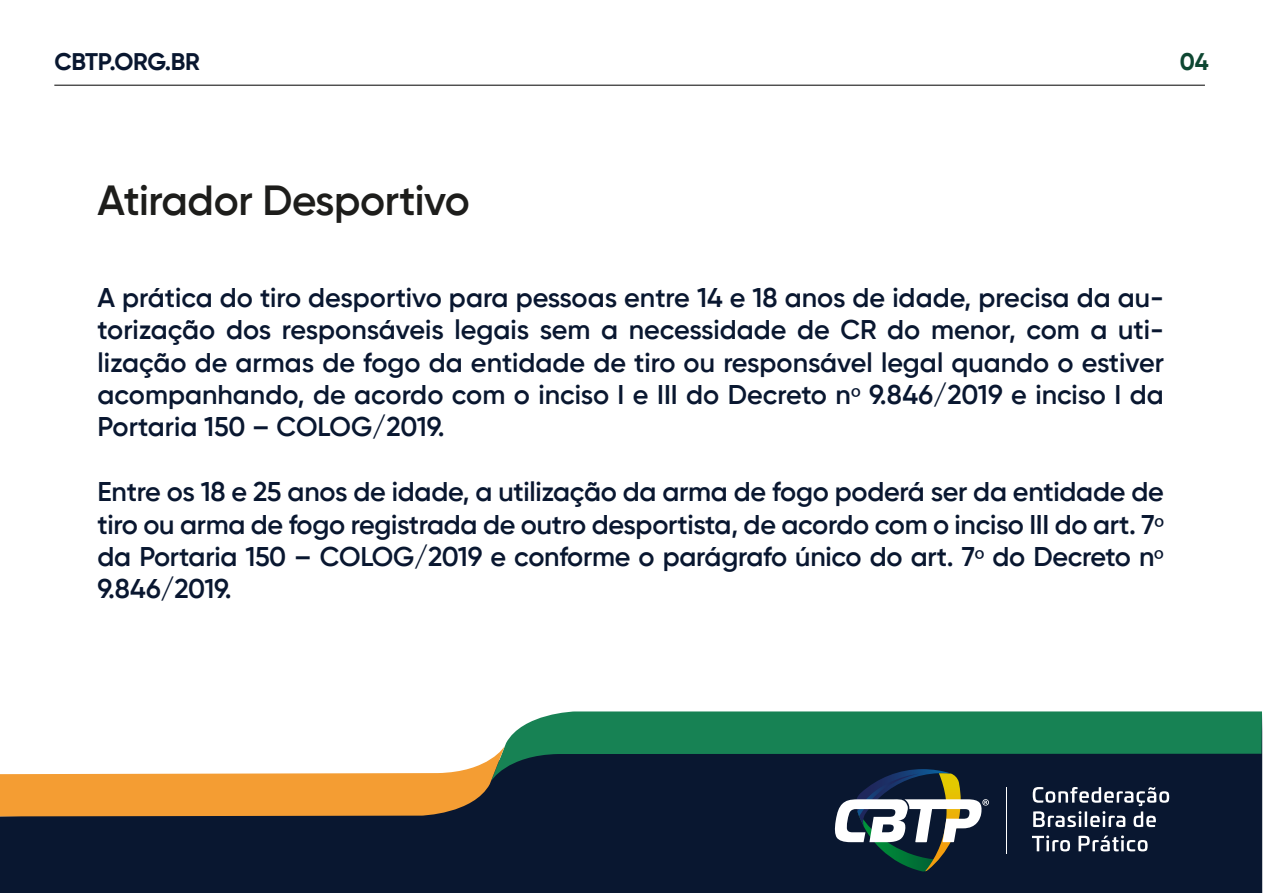
<style>
.page{position:relative;width:1263px;height:893px;background:#fff}
.page>*{position:absolute;margin:0;border:0;box-sizing:border-box;transform-origin:0 0}
.t1{font:600 42px "Gilroy";letter-spacing:-.01em;color:#1d1d1b}
.t2{font:600 27px/32.4px "Gilroy";letter-spacing:-.01em;color:#091730;text-align:justify}
.t3{font:700 24px "Gilroy";letter-spacing:-.015em;color:#091730}
.t4{font:700 24px "Gilroy";color:#0e4732}
.s1{font-family:"Myriad Pro";font-weight:400}
</style>
<div class="page">
<hr style="left:54px;top:85px;width:1151px;height:1px;background:#000">
<div style="left:0;top:781px;width:1262px;height:112px;background:#091730"></div>
<svg style="left:505px;top:711px;width:757px;height:70px;background:#165d4a"></svg>
<svg style="left:0;top:746px;width:505px;height:70px"></svg>
<svg style="left:834px;top:769px;width:155px;height:102px"></svg>
<hr style="left:1006px;top:787px;width:1px;height:66px;background:#fff">
<svg style="left:1033px;top:787px;width:136px;height:40px"></svg>
<svg style="left:1032px;top:835px;width:38px;height:16px"></svg>
<svg style="left:1078px;top:835px;width:69px;height:16px"></svg>
<p class="t3" style="left:54px;top:47px;width:147px">CBTP.ORG.BR</p>
<p class="t4" style="left:1180px;top:47px;width:30px">04</p>
<h1 class="t1" style="left:98px;top:174px;width:374px">Atirador Desportivo</h1>
<p class="t2" style="left:98px;top:281px;width:1068px">A prática do tiro desportivo para pessoas entre 14 e 18 anos de idade, precisa da au&shy;torização dos responsáveis legais sem a necessidade de CR do menor, com a uti&shy;lização de armas de fogo da entidade de tiro ou responsável legal quando o estiver acompanhando, de acordo com o inciso I e III do Decreto n<span class="s1">º</span> 9.846/2019 e inciso I da Portaria 150 – COLOG/2019.</p>
<p class="t2" style="left:98px;top:475px;width:1068px">Entre os 18 e 25 anos de idade, a utilização da arma de fogo poderá ser da entidade de tiro ou arma de fogo registrada de outro desportista, de acordo com o inciso III do art. 7<span class="s1">º </span>da Portaria 150 – COLOG/2019 e conforme o parágrafo único do art. 7<span class="s1">º</span> do Decreto n<span class="s1">º </span>9.846/2019.</p>
</div>
